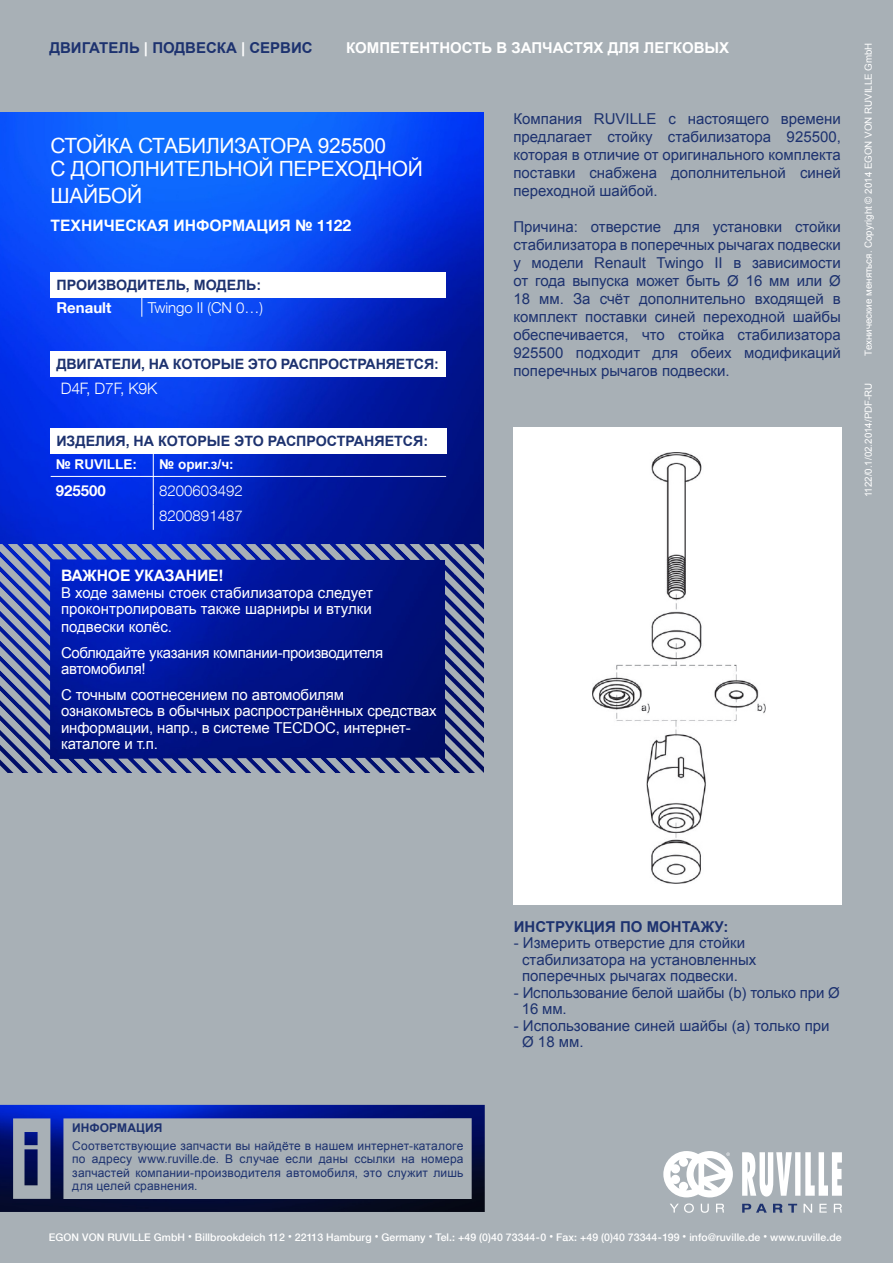
<style>
.page{position:relative;width:893px;height:1263px;background:#a8b0b6}
.page>*{position:absolute;margin:0;border:0;box-sizing:border-box;transform-origin:0 0}
.t1{font:21px/27px "Arial";letter-spacing:-.015em;color:#fff}
.t2{font:700 15.75px "Arial";color:#fff}
.t3{font:300 15.75px "Helvetica Neue LT Com";letter-spacing:-.01em;color:#fff}
.t4{font:15px/18px "Arial";color:#1d326f;text-align:justify}
.t5{font:15px/16.5px "Arial";letter-spacing:-.01em;color:#fff}
.t6{font:700 15px "Arial";color:#1d326f}
.t7{font:700 15px "Arial";color:#fff}
.t8{font:300 15px "Helvetica Neue LT Com";color:#fff}
.t9{font:700 15px "Helvetica Neue LT Com";color:#fff}
.t10{font:700 14.25px "Arial";letter-spacing:-.01em;color:#1d326f}
.t11{font:700 13.5px "Arial";color:#fff}
.t12{font:12px/13.5px "Arial";letter-spacing:.015em;color:#1d326f;text-align:justify}
.t13{font:700 12px "Arial";letter-spacing:.005em;color:#1d326f}
.t14{font:500 10.5px "Helvetica Neue LT Com";letter-spacing:.005em;color:#fff}
.t15{font:9.75px "Arial";color:#fff}
.s1{color:#fff}
.s2{font-family:"Helvetica Neue LT Com"}
.s3{font-size:7.5px}
</style>
<div class="page">
<img style="left:0;top:112px;width:484px;height:432px">
<svg style="left:455px;top:544px;width:29px;height:229px"></svg>
<svg style="left:0;top:544px;width:455px;height:229px;background:#182b96"></svg>
<div style="left:50px;top:272px;width:396px;height:26px;background:#fff"></div>
<svg style="left:142px;top:298px;width:1px;height:19px"></svg>
<div style="left:50px;top:351px;width:396px;height:25px;background:#fff"></div>
<div style="left:50px;top:428px;width:397px;height:25px;background:#fff"></div>
<svg style="left:153px;top:453px;width:1px;height:77px"></svg>
<svg style="left:742px;top:1152px;width:100px;height:44px"></svg>
<svg style="left:742px;top:1204px;width:25px;height:8px"></svg>
<svg style="left:773px;top:1204px;width:9px;height:8px"></svg>
<svg style="left:788px;top:1204px;width:9px;height:8px"></svg>
<svg style="left:804px;top:1204px;width:8px;height:8px"></svg>
<svg style="left:819px;top:1204px;width:8px;height:8px"></svg>
<svg style="left:834px;top:1204px;width:8px;height:8px"></svg>
<svg style="left:663px;top:1151px;width:70px;height:46px"></svg>
<svg style="left:670px;top:1203px;width:24px;height:10px"></svg>
<svg style="left:701px;top:1204px;width:8px;height:9px"></svg>
<svg style="left:716px;top:1204px;width:8px;height:8px"></svg>
<img style="left:0;top:1105px;width:485px;height:107px">
<hr style="left:51px;top:476px;width:395px;height:1px;background:#fff">
<div style="left:513px;top:428px;width:328px;height:477px;background:#fff"></div>
<img style="left:592px;top:453px;width:174px;height:431px">
<p class="t6" style="left:49px;top:38px;width:265px">ДВИГАТЕЛЬ <span class="s1">|</span> ПОДВЕСКА <span class="s1">|</span> СЕРВИС</p>
<p class="t7" style="left:346px;top:38px;width:385px">КОМПЕТЕНТНОСТЬ В ЗАПЧАСТЯХ ДЛЯ ЛЕГКОВЫХ</p>
<p class="t1" style="left:50px;top:133px;width:337px">СТОЙКА СТАБИЛИЗАТОРА 925500</p>
<p class="t1" style="left:50px;top:155px;width:374px">С ДОПОЛНИТЕЛЬНОЙ ПЕРЕХОДНОЙ<br>ШАЙБОЙ</p>
<p class="t2" style="left:50px;top:215px;width:302px">ТЕХНИЧЕСКАЯ ИНФОРМАЦИЯ № <span class="s2">1122</span></p>
<p class="t10" style="left:56px;top:275px;width:206px">ПРОИЗВОДИТЕЛЬ, МОДЕЛЬ:</p>
<p class="t9" style="left:56px;top:298px;width:56px">Renault</p>
<p class="t8" style="left:148px;top:298px;width:117px">Twingo II (CN 0…)</p>
<p class="t10" style="left:56px;top:354px;width:384px">ДВИГАТЕЛИ, НА КОТОРЫЕ ЭТО РАСПРОСТРАНЯЕТСЯ:</p>
<p class="t3" style="left:61px;top:378px;width:98px">D4F, D7F, K9K</p>
<p class="t10" style="left:56px;top:431px;width:373px">ИЗДЕЛИЯ, НА КОТОРЫЕ ЭТО РАСПРОСТРАНЯЕТСЯ:</p>
<p class="t11" style="left:56px;top:455px;width:83px">№ RUVILLE:</p>
<p class="t11" style="left:159px;top:455px;width:76px">№ ориг.з/ч:</p>
<p class="t9" style="left:56px;top:481px;width:52px">925500</p>
<p class="t8" style="left:159px;top:481px;width:85px">8200603492</p>
<p class="t8" style="left:159px;top:507px;width:85px">8200891487</p>
<p class="t2" style="left:61px;top:565px;width:164px">ВАЖНОЕ УКАЗАНИЕ!</p>
<p class="t5" style="left:61px;top:584px;width:313px">В ходе замены стоек стабилизатора следует проконтролировать также шарниры и втулки</p>
<p class="t5" style="left:61px;top:619px;width:113px">подвески колёс.</p>
<p class="t5" style="left:61px;top:644px;width:324px">Соблюдайте указания компании-производителя автомобиля!</p>
<p class="t5" style="left:61px;top:686px;width:377px">С точным соотнесением по автомобилям ознакомьтесь в обычных распространённых средствах информации, напр., в системе TECDOC, интернет&shy;каталоге и т.п.</p>
<p class="t4" style="left:513px;top:110px;width:329px">Компания RUVILLE с настоящего времени предлагает стойку стабилизатора 925500, которая в отличие от оригинального комплекта поставки снабжена дополнительной синей переходной шайбой.</p>
<p class="t4" style="left:513px;top:218px;width:329px">Причина: отверстие для установки стойки стабилизатора в поперечных рычагах подвески у модели Renault Twingo II в зависимости от года выпуска может быть Ø 16 мм или Ø 18 мм. За счёт дополнительно входящей в комплект поставки синей переходной шайбы обеспечивается, что стойка стабилизатора 925500 подходит для обеих модификаций поперечных рычагов подвески.</p>
<p class="t15" style="left:862px;top:355px;width:314px;rotate:-90deg">Технические меняться. Copyright © 2014 EGON VON RUVILLE GmbH</p>
<p class="t15" style="left:862px;top:497px;width:116px;rotate:-90deg">1122/0.1/02.2014/PDF-RU</p>
<p class="t13" style="left:72px;top:1120px;width:92px">ИНФОРМАЦИЯ</p>
<p class="t12" style="left:72px;top:1139px;width:393px">Соответствующие запчасти вы найдёте в нашем интернет-каталоге по адресу www.ruville.de. В случае если даны ссылки на номера запчастей компании-производителя автомобиля, это служит лишь для целей сравнения.</p>
<p class="t6" style="left:514px;top:916px;width:216px">ИНСТРУКЦИЯ ПО МОНТАЖУ:</p>
<p class="t4" style="left:514px;top:934px;width:233px">- Измерить отверстие для стойки</p>
<p class="t4" style="left:522px;top:950px;width:236px">стабилизатора на установленных</p>
<p class="t4" style="left:522px;top:967px;width:217px">поперечных рычагах подвески.</p>
<p class="t4" style="left:514px;top:983px;width:328px">- Использование белой шайбы (b) только при Ø</p>
<p class="t4" style="left:522px;top:1000px;width:46px">16 мм.</p>
<p class="t4" style="left:514px;top:1016px;width:317px">- Использование синей шайбы (a) только при</p>
<p class="t4" style="left:522px;top:1033px;width:63px">Ø 18 мм.</p>
<p class="t14" style="left:49px;top:1231px;width:794px">EGON VON RUVILLE GmbH <span class="s3">•</span> Billbrookdeich 112 <span class="s3">•</span> 22113 Hamburg <span class="s3">•</span> Germany <span class="s3">•</span> Tel.: +49 (0)40 73344-0 <span class="s3">•</span> Fax: +49 (0)40 73344-199 <span class="s3">•</span> info@ruville.de <span class="s3">•</span> www.ruville.de</p>
</div>
